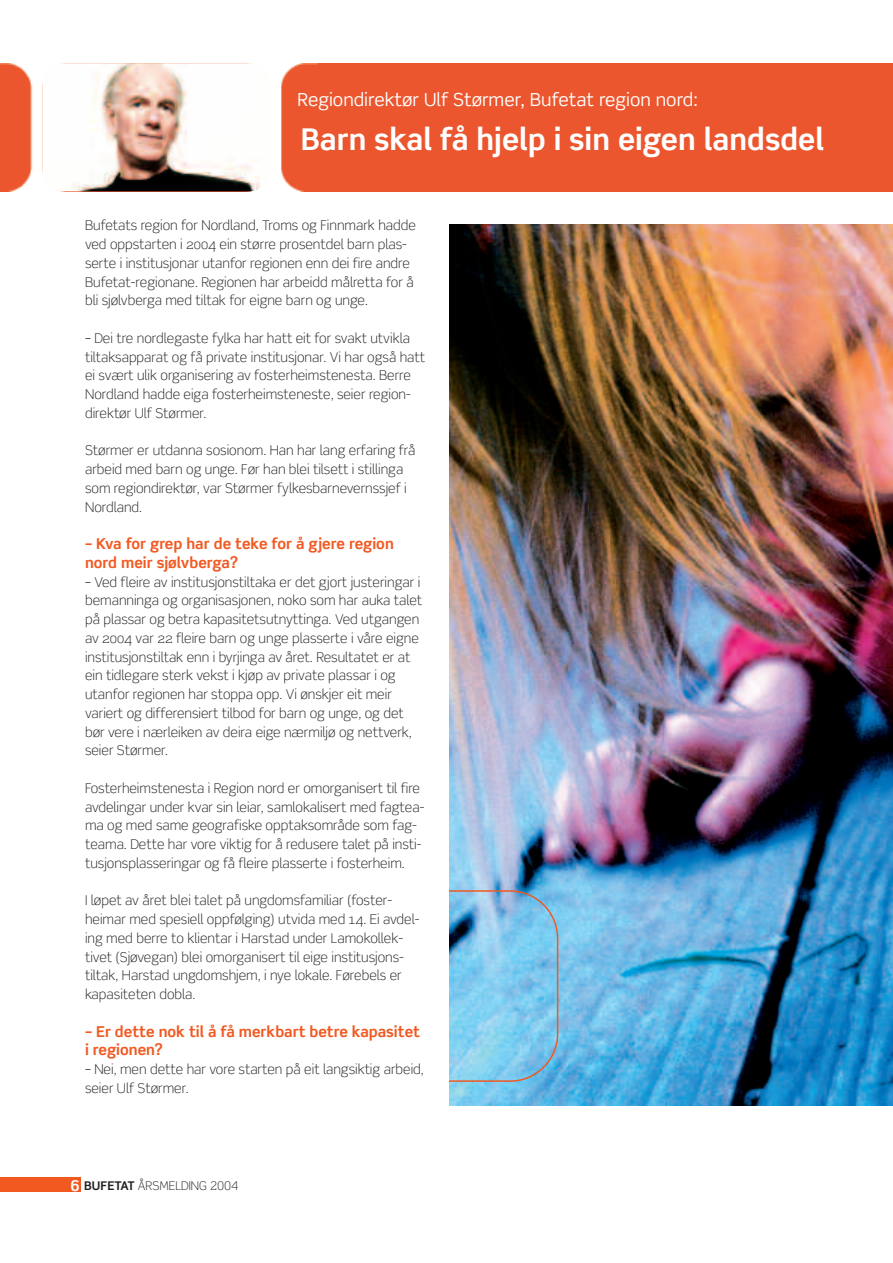
<style>
.page{position:relative;width:893px;height:1263px;background:#fff}
.page>*{position:absolute;margin:0;border:0;box-sizing:border-box;transform-origin:0 0}
.t1{font:700 30px "Scene";color:#fff}
.t2{font:18px "Scene";color:#fff}
.t3{font:700 15px/18.8px "Scene";color:#f15921}
.t4{font:300 13.5px/18.8px "Scene";color:#231f20}
.t5{font:300 12px "Scene";color:#231f20}
.s1{font-family:"Scene Alt";font-weight:700;font-size:15px;color:#fff}
.s2{font-weight:700}
.s3{font-family:"Scene Alt"}
</style>
<div class="page">
<img style="left:449px;top:224px;width:444px;height:882px">
<svg style="left:449px;top:890px;width:109px;height:192px;background:#7fc2e4"></svg>
<div style="left:0;top:1178px;width:81px;height:14px;background:#f15921"></div>
<div style="left:0;top:64px;width:893px;height:127px;background:#ec562e"></div>
<img style="left:43px;top:63px;width:227px;height:128px;border-radius:21px">
<h2 class="t2" style="left:298px;top:92px;width:402px">Regiondirektør Ulf Størmer, Bufetat region nord:</h2>
<h1 class="t1" style="left:301px;top:127px;width:525px">Barn skal få hjelp i sin eigen landsdel</h1>
<p class="t4" style="left:85px;top:217px;width:332px">Bufetats region for Nordland, Troms og Finnmark hadde ved oppstarten i 2004 ein større prosentdel barn plas&shy;serte i institusjonar utanfor regionen enn dei fire andre Bufetat-regionane. Regionen har arbeidd målretta for å bli sjølvberga med tiltak for eigne barn og unge.</p>
<p class="t4" style="left:85px;top:330px;width:342px">– Dei tre nordlegaste fylka har hatt eit for svakt utvikla tiltaksapparat og få private institusjonar. Vi har også hatt ei svært ulik organisering av fosterheimstenesta. Berre Nordland hadde eiga fosterheimsteneste, seier region&shy;direktør Ulf Størmer.</p>
<p class="t4" style="left:85px;top:442px;width:332px">Størmer er utdanna sosionom. Han har lang erfaring frå arbeid med barn og unge. Før han blei tilsett i stillinga som regiondirektør, var Størmer fylkesbarnevernssjef i Nordland.</p>
<p class="t3" style="left:85px;top:536px;width:310px">– Kva for grep har de teke for å gjere region nord meir sjølvberga?</p>
<p class="t4" style="left:85px;top:574px;width:339px">– Ved fleire av institusjonstiltaka er det gjort justeringar i bemanninga og organisasjonen, noko som har auka talet på plassar og betra kapasitetsutnyttinga. Ved utgangen av 2004 var 22 fleire barn og unge plasserte i våre eigne institusjonstiltak enn i byrjinga av året. Resultatet er at ein tidlegare sterk vekst i kjøp av private plassar i og utanfor regionen har stoppa opp. Vi ønskjer eit meir variert og differensiert tilbod for barn og unge, og det bør vere i nærleiken av deira eige nærmiljø og nettverk, seier Størmer.</p>
<p class="t4" style="left:85px;top:780px;width:341px">Fosterheimstenesta i Region nord er omorganisert til fire avdelingar under kvar sin leiar, samlokalisert med fagtea&shy;ma og med same geografiske opptaksområde som fag&shy;teama. Dette har vore viktig for å redusere talet på insti&shy;tusjonsplasseringar og få fleire plasserte i fosterheim.</p>
<p class="t4" style="left:85px;top:892px;width:336px">I løpet av året blei talet på ungdomsfamiliar (foster&shy;heimar med spesiell oppfølging) utvida med 14. Ei avdel&shy;ing med berre to klientar i Harstad under Lamokollek&shy;tivet (Sjøvegan) blei omorganisert til eige institusjons&shy;tiltak, Harstad ungdomshjem, i nye lokale. Førebels er kapasiteten dobla.</p>
<p class="t3" style="left:85px;top:1023px;width:337px">– Er dette nok til å få merkbart betre kapasitet i regionen?</p>
<p class="t4" style="left:85px;top:1061px;width:340px">– Nei, men dette har vore starten på eit langsiktig arbeid, seier Ulf Størmer.</p>
<p class="t5" style="left:71px;top:1181px;width:169px"><span class="s1">6</span> <span class="s2">BUFETAT</span> ÅRSMELDING <span class="s3">2004</span></p>
</div>
